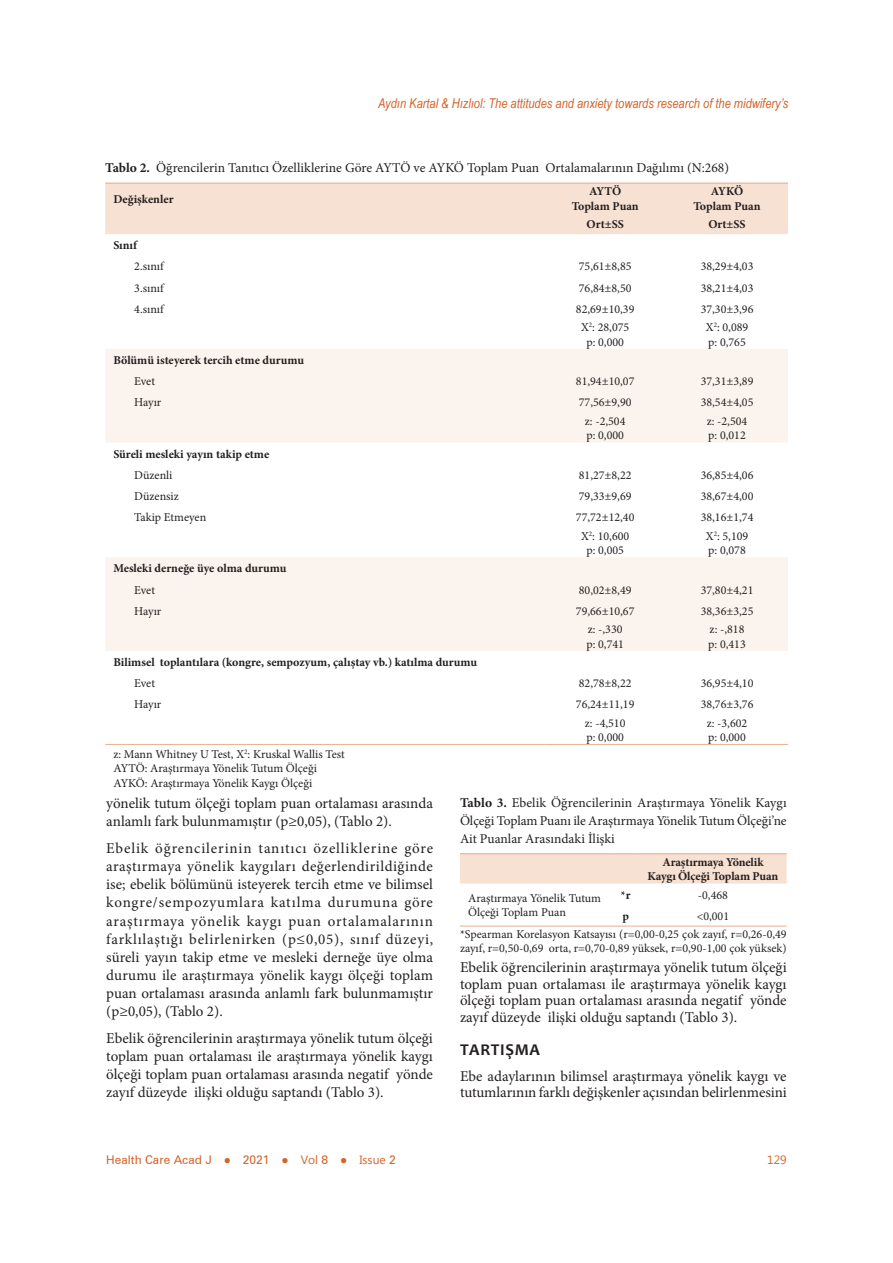
<style>
.page{position:relative;width:893px;height:1263px;background:#fff}
.page>*{position:absolute;margin:0;border:0;box-sizing:border-box;transform-origin:0 0}
.t1{font:700 16.5px "Candara";letter-spacing:.04em;color:#231f20}
.TX{font:15px/18.1px "Minion Pro";letter-spacing:-.005em;color:#231f20;text-align:justify}
.Tablo_Baş{font:13.5px/18px "Minion Pro";color:#231f20;text-align:justify}
.t2{font:italic 13.5px "Arial Narrow";color:#d46229}
.Tablo_Baş-2{font:12px/14.4px "Minion Pro";color:#231f20}
.t3{font:700 12px/14.4px "Minion Pro";letter-spacing:-.005em;color:#231f20;text-align:center}
.No_Spacing{font:12px "Minion Pro";letter-spacing:-.005em;color:#231f20}
.t4{font:12px "Zurich BT";color:#d46229}
.t5{font:12px "Lao UI";color:#d46229}
.s1{font-weight:700}
.s2{font-family:"Sylfaen"}
.s3{font-family:"Lao UI"}
</style>
<div class="page">
<div style="left:460px;top:853px;width:327px;height:30px;background:#f7e1d2"></div>
<hr style="left:639px;top:853px;width:148px;height:1px;background:#e7a880">
<svg style="left:612px;top:926px;width:27px;height:1px"></svg>
<hr style="left:639px;top:926px;width:148px;height:1px;background:#eab08b">
<hr style="left:460px;top:926px;width:152px;height:1px;background:#eab08b">
<svg style="left:105px;top:349px;width:683px;height:302px;fill:#fbf4ee"></svg>
<div style="left:105px;top:183px;width:683px;height:51px;background:#f7e1d2"></div>
<hr style="left:126px;top:183px;width:418px;height:1px;background:#e7a880">
<hr style="left:544px;top:183px;width:122px;height:1px;background:#e7a880">
<hr style="left:666px;top:183px;width:122px;height:1px;background:#e7a880">
<hr style="left:126px;top:744px;width:418px;height:1px;background:#eab08b">
<hr style="left:544px;top:744px;width:122px;height:1px;background:#eab08b">
<hr style="left:666px;top:744px;width:122px;height:1px;background:#eab08b">
<svg style="left:105px;top:744px;width:21px;height:1px"></svg>
<p class="t2" style="left:378px;top:94px;width:412px">Aydın Kartal &amp; Hızlıol: The attitudes and anxiety towards research of the midwifery’s</p>
<p class="Tablo_Baş" style="left:105px;top:159px;width:625px"><span class="s1">Tablo 2.</span> Öğrencilerin Tanıtıcı Özelliklerine Göre AYTÖ ve AYKÖ Toplam Puan Ortalamalarının Dağılımı (N:268)</p>
<p class="t3" style="left:113px;top:191px;width:62px">Değişkenler</p>
<p class="t3" style="left:589px;top:184px;width:34px">AYTÖ</p>
<p class="t3" style="left:572px;top:199px;width:69px">Toplam Puan</p>
<p class="t3" style="left:711px;top:184px;width:34px">AYKÖ</p>
<p class="t3" style="left:693px;top:199px;width:69px">Toplam Puan</p>
<p class="t3" style="left:587px;top:217px;width:39px">Ort±SS</p>
<p class="t3" style="left:708px;top:217px;width:39px">Ort±SS</p>
<p class="t3" style="left:113px;top:238px;width:25px">Sınıf</p>
<p class="Tablo_Baş-2" style="left:134px;top:259px;width:31px">2.sınıf</p>
<p class="Tablo_Baş-2" style="left:579px;top:259px;width:54px">75,61±8,85</p>
<p class="Tablo_Baş-2" style="left:701px;top:259px;width:54px">38,29±4,03</p>
<p class="Tablo_Baş-2" style="left:134px;top:281px;width:31px">3.sınıf</p>
<p class="Tablo_Baş-2" style="left:579px;top:281px;width:54px">76,84±8,50</p>
<p class="Tablo_Baş-2" style="left:701px;top:281px;width:54px">38,21±4,03</p>
<p class="Tablo_Baş-2" style="left:134px;top:302px;width:31px">4.sınıf</p>
<p class="Tablo_Baş-2" style="left:576px;top:302px;width:60px">82,69±10,39</p>
<p class="Tablo_Baş-2" style="left:701px;top:302px;width:54px">37,30±3,96</p>
<p class="Tablo_Baş-2" style="left:581px;top:320px;width:50px">X<sup>2</sup>: 28,075</p>
<p class="Tablo_Baş-2" style="left:586px;top:335px;width:39px">p: 0,000</p>
<p class="Tablo_Baş-2" style="left:706px;top:320px;width:44px">X<sup>2</sup>: 0,089</p>
<p class="Tablo_Baş-2" style="left:708px;top:335px;width:39px">p: 0,765</p>
<p class="t3" style="left:113px;top:353px;width:192px">Bölümü isteyerek tercih etme durumu</p>
<p class="Tablo_Baş-2" style="left:134px;top:374px;width:22px">Evet</p>
<p class="Tablo_Baş-2" style="left:576px;top:374px;width:60px">81,94±10,07</p>
<p class="Tablo_Baş-2" style="left:701px;top:374px;width:54px">37,31±3,89</p>
<p class="Tablo_Baş-2" style="left:134px;top:395px;width:29px">Hayır</p>
<p class="Tablo_Baş-2" style="left:579px;top:395px;width:54px">77,56±9,90</p>
<p class="Tablo_Baş-2" style="left:701px;top:395px;width:54px">38,54±4,05</p>
<p class="Tablo_Baş-2" style="left:585px;top:414px;width:42px">z: -2,504</p>
<p class="Tablo_Baş-2" style="left:586px;top:428px;width:39px">p: 0,000</p>
<p class="Tablo_Baş-2" style="left:707px;top:414px;width:42px">z: -2,504</p>
<p class="Tablo_Baş-2" style="left:708px;top:428px;width:39px">p: 0,012</p>
<p class="t3" style="left:113px;top:446px;width:157px">Süreli mesleki yayın takip etme</p>
<p class="Tablo_Baş-2" style="left:134px;top:468px;width:40px">Düzenli</p>
<p class="Tablo_Baş-2" style="left:579px;top:468px;width:54px">81,27±8,22</p>
<p class="Tablo_Baş-2" style="left:701px;top:468px;width:54px">36,85±4,06</p>
<p class="Tablo_Baş-2" style="left:134px;top:489px;width:46px">Düzensiz</p>
<p class="Tablo_Baş-2" style="left:579px;top:489px;width:54px">79,33±9,69</p>
<p class="Tablo_Baş-2" style="left:701px;top:489px;width:54px">38,67±4,00</p>
<p class="Tablo_Baş-2" style="left:134px;top:510px;width:74px">Takip Etmeyen</p>
<p class="Tablo_Baş-2" style="left:576px;top:510px;width:60px">77,72±12,40</p>
<p class="Tablo_Baş-2" style="left:701px;top:510px;width:54px">38,16±1,74</p>
<p class="Tablo_Baş-2" style="left:581px;top:529px;width:50px">X<sup>2</sup>: 10,600</p>
<p class="Tablo_Baş-2" style="left:586px;top:543px;width:39px">p: 0,005</p>
<p class="Tablo_Baş-2" style="left:706px;top:529px;width:44px">X<sup>2</sup>: 5,109</p>
<p class="Tablo_Baş-2" style="left:708px;top:543px;width:39px">p: 0,078</p>
<p class="t3" style="left:113px;top:561px;width:175px">Mesleki derneğe üye olma durumu</p>
<p class="Tablo_Baş-2" style="left:134px;top:583px;width:22px">Evet</p>
<p class="Tablo_Baş-2" style="left:579px;top:583px;width:54px">80,02±8,49</p>
<p class="Tablo_Baş-2" style="left:701px;top:583px;width:54px">37,80±4,21</p>
<p class="Tablo_Baş-2" style="left:134px;top:604px;width:29px">Hayır</p>
<p class="Tablo_Baş-2" style="left:576px;top:604px;width:60px">79,66±10,67</p>
<p class="Tablo_Baş-2" style="left:701px;top:604px;width:54px">38,36±3,25</p>
<p class="Tablo_Baş-2" style="left:588px;top:622px;width:36px">z: -,330</p>
<p class="Tablo_Baş-2" style="left:586px;top:637px;width:39px">p: 0,741</p>
<p class="Tablo_Baş-2" style="left:710px;top:622px;width:36px">z: -,818</p>
<p class="Tablo_Baş-2" style="left:708px;top:637px;width:39px">p: 0,413</p>
<p class="t3" style="left:113px;top:655px;width:365px">Bilimsel toplantılara (kongre, sempozyum, çalıştay vb.) katılma durumu</p>
<p class="Tablo_Baş-2" style="left:134px;top:676px;width:22px">Evet</p>
<p class="Tablo_Baş-2" style="left:579px;top:676px;width:54px">82,78±8,22</p>
<p class="Tablo_Baş-2" style="left:701px;top:676px;width:54px">36,95±4,10</p>
<p class="Tablo_Baş-2" style="left:134px;top:697px;width:29px">Hayır</p>
<p class="Tablo_Baş-2" style="left:576px;top:697px;width:60px">76,24±11,19</p>
<p class="Tablo_Baş-2" style="left:701px;top:697px;width:54px">38,76±3,76</p>
<p class="Tablo_Baş-2" style="left:585px;top:715px;width:42px">z: -4,510</p>
<p class="Tablo_Baş-2" style="left:586px;top:730px;width:39px">p: 0,000</p>
<p class="Tablo_Baş-2" style="left:707px;top:715px;width:42px">z: -3,602</p>
<p class="Tablo_Baş-2" style="left:708px;top:730px;width:39px">p: 0,000</p>
<p class="No_Spacing" style="left:113px;top:746px;width:233px">z: Mann Whitney U Test, X<sup>2</sup>: Kruskal Wallis Test</p>
<p class="Tablo_Baş-2" style="left:113px;top:761px;width:205px">AYTÖ: Araştırmaya Yönelik Tutum Ölçeği</p>
<p class="Tablo_Baş-2" style="left:113px;top:776px;width:200px">AYKÖ: Araştırmaya Yönelik Kaygı Ölçeği</p>
<p class="TX" style="left:106px;top:794px;width:328px">yönelik tutum ölçeği toplam puan ortalaması arasında anlamlı fark bulunmamıştır (p≥0,05), (Tablo 2).</p>
<p class="TX" style="left:106px;top:839px;width:328px">Ebelik öğrencilerinin tanıtıcı özelliklerine göre araştırmaya yönelik kaygıları değerlendirildiğinde ise; ebelik bölümünü isteyerek tercih etme ve bilimsel kongre/sempozyumlara katılma durumuna göre araştırmaya yönelik kaygı puan ortalamalarının farklılaştığı belirlenirken (p≤0,05), sınıf düzeyi, süreli yayın takip etme ve mesleki derneğe üye olma durumu ile araştırmaya yönelik kaygı ölçeği toplam puan ortalaması arasında anlamlı fark bulunmamıştır (p≥0,05), (Tablo 2).</p>
<p class="TX" style="left:106px;top:1029px;width:328px">Ebelik öğrencilerinin araştırmaya yönelik tutum ölçeği toplam puan ortalaması ile araştırmaya yönelik kaygı ölçeği toplam puan ortalaması arasında negatif yönde zayıf düzeyde ilişki olduğu saptandı (Tablo 3).</p>
<p class="Tablo_Baş" style="left:460px;top:794px;width:328px"><span class="s1">Tablo 3.</span> Ebelik Öğrencilerinin Araştırmaya Yönelik Kaygı Ölçeği Toplam Puanı ile Araştırmaya Yönelik Tutum Ölçeği’ne Ait Puanlar Arasındaki İlişki</p>
<p class="t3" style="left:648px;top:855px;width:132px">Araştırmaya Yönelik<br>Kaygı Ölçeği Toplam Puan</p>
<p class="Tablo_Baş-2" style="left:468px;top:891px;width:134px">Araştırmaya Yönelik Tutum<br>Ölçeği Toplam Puan</p>
<p class="t3" style="left:621px;top:887px;width:11px">*r</p>
<p class="Tablo_Baş-2" style="left:698px;top:887px;width:32px">-0,468</p>
<p class="t3" style="left:622px;top:908px;width:8px">p</p>
<p class="Tablo_Baş-2" style="left:697px;top:909px;width:34px">&lt;0,001</p>
<p class="Tablo_Baş-2" style="left:460px;top:928px;width:328px;line-height:13.5px">*Spearman Korelasyon Katsayısı (r=0,00-0,25 çok zayıf, r=0,26-0,49 zayıf, r=0,50-0,69 orta, r=0,70-0,89 yüksek, r=0,90-1,00 çok yüksek)</p>
<p class="TX" style="left:460px;top:959px;width:328px;line-height:16.5px">Ebelik öğrencilerinin araştırmaya yönelik tutum ölçeği toplam puan ortalaması ile araştırmaya yönelik kaygı ölçeği toplam puan ortalaması arasında negatif yönde zayıf düzeyde ilişki olduğu saptandı (Tablo 3).</p>
<h1 class="t1" style="left:460px;top:1040px;width:81px">TARTIŞMA</h1>
<p class="TX" style="left:460px;top:1067px;width:328px;line-height:16.5px">Ebe adaylarının bilimsel araştırmaya yönelik kaygı ve tutumlarının farklı değişkenler açısından belirlenmesini</p>
<p class="t4" style="left:106px;top:1153px;width:291px">Health Care Acad J <span class="s2">●</span> 2021 <span class="s2">●</span> <span class="s3">Vol</span> 8 <span class="s2">●</span> <span class="s3">Issue</span> 2</p>
<p class="t5" style="left:767px;top:1152px;width:21px">129</p>
</div>
